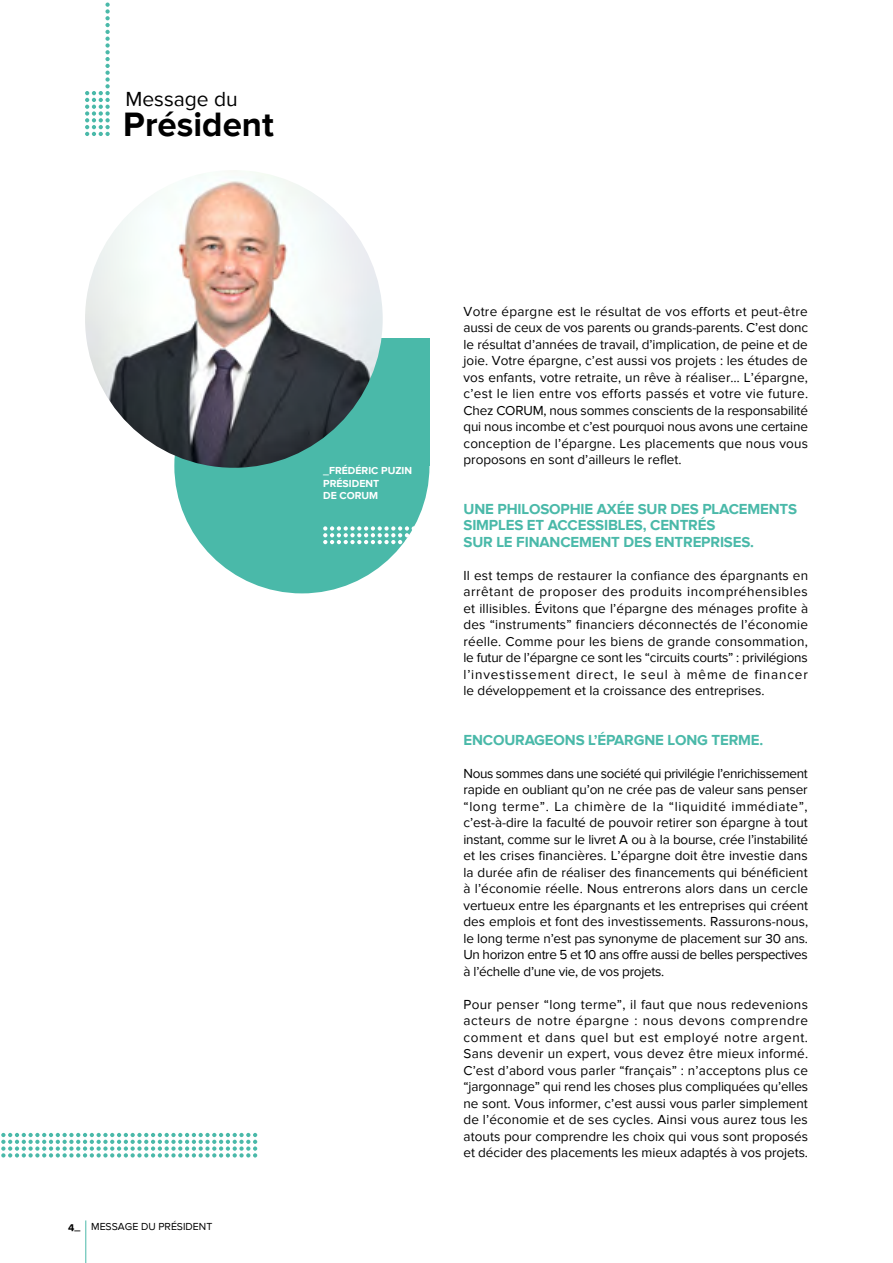
<style>
.page{position:relative;width:893px;height:1263px;background:#fff}
.page>*{position:absolute;margin:0;border:0;box-sizing:border-box;transform-origin:0 0}
.t1{font:700 34.8px "Proxima Nova";color:#000}
.t2{font:21px "Proxima Nova";color:#000}
.t3{font:700 15px/16.5px "Proxima Nova S";letter-spacing:-.01em;color:#4ab9a9}
.t4{font:13.5px/16.5px "Proxima Nova";color:#000;text-align:justify}
.t5{font:700 10.5px/12.6px "Proxima Nova S";color:#fff}
.t6{font:10.5px "Proxima Nova";color:#000}
.s1{font-family:"Proxima Nova S";font-weight:700}
</style>
<div class="page">
<div style="left:174px;top:338px;width:255px;height:255px;background:#4ab9a9;border-radius:50%"></div>
<div style="left:302px;top:338px;width:127px;height:128px;background:#4ab9a9"></div>
<svg style="left:323px;top:526px;width:91px;height:18px"></svg>
<svg style="left:1px;top:1133px;width:256px;height:24px"></svg>
<svg style="left:85px;top:3px;width:25px;height:133px"></svg>
<img style="left:85px;top:170px;width:298px;height:298px;border-radius:149px">
<hr style="left:85px;top:1220px;width:1px;height:43px;background:#4ab9a9">
<h2 class="t2" style="left:125px;top:87px;width:114px">Message du</h2>
<h1 class="t1" style="left:123px;top:104px;width:152px">Président</h1>
<p class="t6" style="left:68px;top:1221px;width:146px"><span class="s1">4_</span> MESSAGE DU PRÉSIDENT</p>
<p class="t5" style="left:323px;top:464px;width:91px">_FRÉDÉRIC PUZIN<br>PRÉSIDENT<br>DE CORUM</p>
<p class="t4" style="left:463px;top:303px;width:346px">Votre épargne est le résultat de vos efforts et peut-être aussi de ceux de vos parents ou grands-parents. C’est donc le résultat d’années de travail, d’implication, de peine et de joie. Votre épargne, c’est aussi vos projets : les études de vos enfants, votre retraite, un rêve à réaliser… L’épargne, c’est le lien entre vos efforts passés et votre vie future.<br>Chez CORUM, nous sommes conscients de la responsabilité qui nous incombe et c’est pourquoi nous avons une certaine conception de l’épargne. Les placements que nous vous proposons en sont d’ailleurs le reflet.</p>
<p class="t3" style="left:463px;top:500px;width:335px">UNE PHILOSOPHIE AXÉE SUR DES PLACEMENTS<br>SIMPLES ET ACCESSIBLES, CENTRÉS<br>SUR LE FINANCEMENT DES ENTREPRISES.</p>
<p class="t4" style="left:463px;top:567px;width:346px">Il est temps de restaurer la confiance des épargnants en arrêtant de proposer des produits incompréhensibles et illisibles. Évitons que l’épargne des ménages profite à des “instruments” financiers déconnectés de l’économie réelle. Comme pour les biens de grande consommation, le futur de l’épargne ce sont les “circuits courts” : privilégions l’investissement direct, le seul à même de financer le développement et la croissance des entreprises.</p>
<p class="t3" style="left:463px;top:731px;width:301px">ENCOURAGEONS L’ÉPARGNE LONG TERME.</p>
<p class="t4" style="left:463px;top:765px;width:346px">Nous sommes dans une société qui privilégie l’enrichissement rapide en oubliant qu’on ne crée pas de valeur sans penser “long terme”. La chimère de la “liquidité immédiate”, c’est-à-dire la faculté de pouvoir retirer son épargne à tout instant, comme sur le livret A ou à la bourse, crée l’instabilité et les crises financières. L’épargne doit être investie dans la durée afin de réaliser des financements qui bénéficient à l’économie réelle. Nous entrerons alors dans un cercle vertueux entre les épargnants et les entreprises qui créent des emplois et font des investissements. Rassurons-nous, le long terme n’est pas synonyme de placement sur 30 ans.<br>Un horizon entre 5 et 10 ans offre aussi de belles perspectives à l’échelle d’une vie, de vos projets.</p>
<p class="t4" style="left:463px;top:996px;width:346px">Pour penser “long terme”, il faut que nous redevenions acteurs de notre épargne : nous devons comprendre comment et dans quel but est employé notre argent.<br>Sans devenir un expert, vous devez être mieux informé.<br>C’est d’abord vous parler “français” : n’acceptons plus ce “jargonnage” qui rend les choses plus compliquées qu’elles ne sont. Vous informer, c’est aussi vous parler simplement de l’économie et de ses cycles. Ainsi vous aurez tous les atouts pour comprendre les choix qui vous sont proposés et décider des placements les mieux adaptés à vos projets.</p>
</div>
